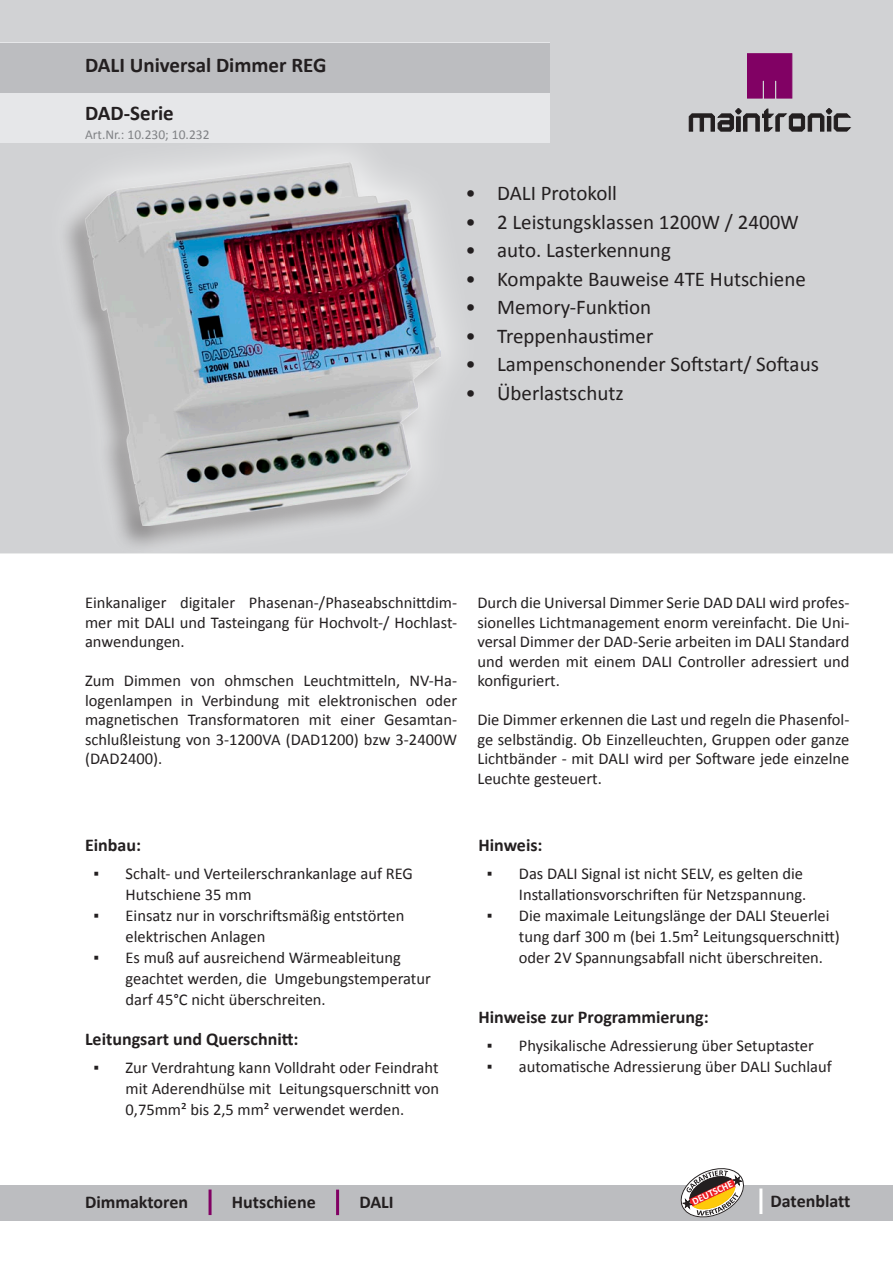
<style>
.page{position:relative;width:893px;height:1263px;background:#fff}
.page>*{position:absolute;margin:0;border:0;box-sizing:border-box;transform-origin:0 0}
.Benefits{font:21px "Calibri";color:#231f20}
.Kurzbezeichnung{font:700 21px "Calibri";color:#231f20}
.Artikelbezeichnung{font:700 21px "Calibri";color:#231f20}
.Beschreibung_Übersch{font:700 18px "Calibri";color:#231f20}
.Überschrift_Tabelle{font:700 18px "Calibri";color:#231f20}
.Fließtext_3_Spaltig{font:16.5px/19.5px "Calibri";color:#231f20;text-align:justify}
.Fließtext_Aufzählung{font:16.5px/21px "Calibri";color:#231f20}
.t1{font:13.5px "Calibri";color:#808285}
.t2{font:700 9.9px "Calibri";color:#fff}
</style>
<div class="page">
<div style="left:1px;top:1px;width:891px;height:552px;background:#d1d2d4"></div>
<div style="left:43px;top:120px;width:439px;height:448px;background:#fff;opacity:.75"></div>
<img style="left:85px;top:163px;width:355px;height:362px">
<div style="left:0;top:43px;width:550px;height:100px;background:#e6e7e9"></div>
<div style="left:0;top:43px;width:550px;height:49px;background:#bcbdc0"></div>
<div style="left:0;top:1185px;width:893px;height:35px;background:#bcbdc0"></div>
<hr style="left:209px;top:1189px;width:3px;height:26px;background:#810164">
<hr style="left:336px;top:1189px;width:3px;height:26px;background:#810164">
<svg style="left:747px;top:53px;width:46px;height:46px;background:#840a69"></svg>
<svg style="left:688px;top:108px;width:163px;height:24px"></svg>
<hr style="left:759px;top:1188px;width:3px;height:26px;background:#fff">
<svg style="left:680px;top:1168px;width:64px;height:49px"></svg>
<p class="Kurzbezeichnung" style="left:85px;top:52px;width:243px">DALI Universal Dimmer REG</p>
<p class="Artikelbezeichnung" style="left:85px;top:99px;width:90px">DAD-Serie</p>
<p class="t1" style="left:85px;top:126px;width:126px">Art.Nr.: 10.230; 10.232</p>
<p class="Benefits" style="left:466px;top:180px;width:153px">• DALI Protokoll</p>
<p class="Benefits" style="left:466px;top:208px;width:335px">• 2 Leistungsklassen 1200W / 2400W</p>
<p class="Benefits" style="left:466px;top:237px;width:207px">• auto. Lasterkennung</p>
<p class="Benefits" style="left:466px;top:265px;width:342px">• Kompakte Bauweise 4TE Hutschiene</p>
<p class="Benefits" style="left:466px;top:294px;width:187px">• Memory-Funktion</p>
<p class="Benefits" style="left:466px;top:322px;width:189px">• Treppenhaustimer</p>
<p class="Benefits" style="left:466px;top:351px;width:355px">• Lampenschonender Softstart/ Softaus</p>
<p class="Benefits" style="left:466px;top:379px;width:160px">• Überlastschutz</p>
<p class="Fließtext_3_Spaltig" style="left:85px;top:593px;width:374px">Einkanaliger digitaler Phasenan-/Phaseabschnittdim&shy;mer mit DALI und Tasteingang für Hochvolt-/ Hochlast&shy;anwendungen.</p>
<p class="Fließtext_3_Spaltig" style="left:85px;top:671px;width:374px">Zum Dimmen von ohmschen Leuchtmitteln, NV-Ha&shy;logenlampen in Verbindung mit elektronischen oder magnetischen Transformatoren mit einer Gesamtan&shy;schlußleistung von 3-1200VA (DAD1200) bzw 3-2400W (DAD2400).</p>
<p class="Beschreibung_Übersch" style="left:85px;top:833px;width:58px">Einbau:</p>
<p class="Fließtext_Aufzählung" style="left:126px;top:863px;width:289px;text-indent:-32px">▪ Schalt- und Verteilerschrankanlage auf REG<br>Hutschiene 35 mm</p>
<p class="Fließtext_Aufzählung" style="left:126px;top:905px;width:280px;text-indent:-32px">▪ Einsatz nur in vorschriftsmäßig entstörten elektrischen Anlagen</p>
<p class="Fließtext_Aufzählung" style="left:126px;top:947px;width:307px;text-indent:-32px">▪ Es muß auf ausreichend Wärmeableitung geachtet werden, die Umgebungstemperatur darf 45°C nicht überschreiten.</p>
<p class="Beschreibung_Übersch" style="left:85px;top:1028px;width:215px">Leitungsart und Querschnitt:</p>
<p class="Fließtext_Aufzählung" style="left:126px;top:1057px;width:315px;text-align:justify;text-indent:-32px">▪ Zur Verdrahtung kann Volldraht oder Feindraht mit Aderendhülse mit Leitungsquerschnitt von 0,75mm² bis 2,5 mm² verwendet werden.</p>
<p class="Fließtext_3_Spaltig" style="left:477px;top:593px;width:374px">Durch die Universal Dimmer Serie DAD DALI wird profes&shy;sionelles Lichtmanagement enorm vereinfacht. Die Uni&shy;versal Dimmer der DAD-Serie arbeiten im DALI Standard und werden mit einem DALI Controller adressiert und konfiguriert.</p>
<p class="Fließtext_3_Spaltig" style="left:477px;top:710px;width:374px">Die Dimmer erkennen die Last und regeln die Phasenfol&shy;ge selbständig. Ob Einzelleuchten, Gruppen oder ganze Lichtbänder - mit DALI wird per Software jede einzelne Leuchte gesteuert.</p>
<p class="Beschreibung_Übersch" style="left:478px;top:833px;width:66px">Hinweis:</p>
<p class="Fließtext_Aufzählung" style="left:487px;top:863px;width:321px;text-align:right">▪ Das DALI Signal ist nicht SELV, es gelten die<br>Installationsvorschriften für Netzspannung.</p>
<p class="Fließtext_Aufzählung" style="left:519px;top:905px;width:322px;text-indent:-32px">▪ Die maximale Leitungslänge der DALI Steuerlei tung darf 300 m (bei 1.5m² Leitungsquerschnitt) oder 2V Spannungsabfall nicht überschreiten.</p>
<p class="Beschreibung_Übersch" style="left:478px;top:1005px;width:232px">Hinweise zur Programmierung:</p>
<p class="Fließtext_Aufzählung" style="left:487px;top:1035px;width:328px">▪ Physikalische Adressierung über Setuptaster</p>
<p class="Fließtext_Aufzählung" style="left:487px;top:1056px;width:346px">▪ automatische Adressierung über DALI Suchlauf</p>
<p class="Überschrift_Tabelle" style="left:85px;top:1191px;width:105px">Dimmaktoren</p>
<p class="Überschrift_Tabelle" style="left:232px;top:1191px;width:85px">Hutschiene</p>
<p class="Überschrift_Tabelle" style="left:359px;top:1191px;width:36px">DALI</p>
<p class="t2" style="left:690px;top:1196px;width:45px;rotate:-25deg">DEUTSCHE</p>
<p class="Überschrift_Tabelle" style="left:771px;top:1190px;width:81px">Datenblatt</p>
</div>
